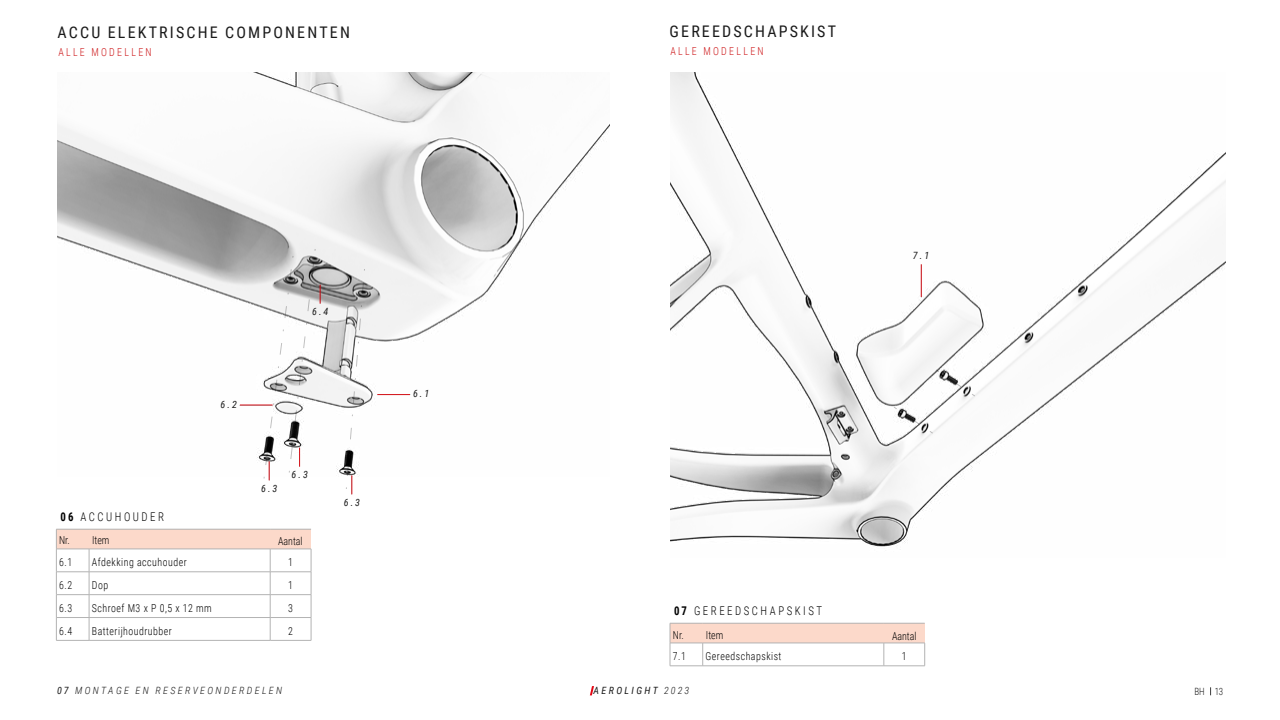
<style>
.page{position:relative;width:1280px;height:720px;background:#fff}
.page>*{position:absolute;margin:0;border:0;box-sizing:border-box;transform-origin:0 0}
.t1{font:16px "Roboto Condensed";letter-spacing:.135em;color:#1a1a1a}
.t2{font:300 12px "Roboto Condensed";letter-spacing:.235em;color:#000;scale:.9 1}
.t3{font:300 11px "Roboto Condensed";letter-spacing:.05em;color:#000;scale:.9 1}
.t4{font:300 11px "Roboto Condensed";letter-spacing:.235em;color:#cd1719;scale:.9 1}
.t5{font:italic 10px "Roboto Condensed";letter-spacing:.235em;color:#1a1a1a}
.t6{font:italic 300 10px "Roboto Condensed";letter-spacing:.235em;color:#1a1a1a}
.t7{font:300 10px "Roboto Condensed";color:#1a1a1a;scale:.9 1}
.s1{font-weight:700}
.s2{font-weight:400}
.s3{font-weight:300}
</style>
<div class="page">
<svg style="left:590px;top:686px;width:4px;height:9px"></svg>
<img style="left:57px;top:72px;width:553px;height:403px">
<div style="left:56px;top:529px;width:255px;height:20px;background:#fcd9ca"></div>
<hr style="left:56px;top:572px;width:33px;height:1px;background:#b3b3b3">
<hr style="left:89px;top:572px;width:181px;height:1px;background:#b3b3b3">
<hr style="left:270px;top:572px;width:41px;height:1px;background:#b3b3b3">
<hr style="left:56px;top:594px;width:33px;height:1px;background:#b3b3b3">
<hr style="left:89px;top:594px;width:181px;height:1px;background:#b3b3b3">
<hr style="left:270px;top:594px;width:41px;height:1px;background:#b3b3b3">
<hr style="left:56px;top:617px;width:33px;height:1px;background:#b3b3b3">
<hr style="left:89px;top:617px;width:181px;height:1px;background:#b3b3b3">
<svg style="left:89px;top:550px;width:1px;height:90px"></svg>
<hr style="left:270px;top:617px;width:41px;height:1px;background:#b3b3b3">
<svg style="left:270px;top:550px;width:1px;height:90px"></svg>
<hr style="left:56px;top:640px;width:33px;height:1px;background:#b3b3b3">
<hr style="left:89px;top:640px;width:181px;height:1px;background:#b3b3b3">
<hr style="left:270px;top:640px;width:41px;height:1px;background:#b3b3b3">
<hr style="left:56px;top:529px;width:33px;height:1px;background:#b3b3b3">
<svg style="left:56px;top:529px;width:1px;height:111px"></svg>
<hr style="left:89px;top:529px;width:181px;height:1px;background:#b3b3b3">
<hr style="left:270px;top:529px;width:41px;height:1px;background:#b3b3b3">
<hr style="left:56px;top:549px;width:33px;height:1px;background:#b3b3b3">
<hr style="left:89px;top:549px;width:181px;height:1px;background:#b3b3b3">
<hr style="left:270px;top:549px;width:41px;height:1px;background:#b3b3b3">
<svg style="left:311px;top:549px;width:1px;height:91px"></svg>
<hr style="left:377px;top:394px;width:33px;height:1px;background:#d61017">
<hr style="left:240px;top:405px;width:33px;height:1px;background:#d61017">
<svg style="left:345px;top:258px;width:21px;height:236px"></svg>
<div style="left:670px;top:623px;width:255px;height:20px;background:#fcd9ca"></div>
<svg style="left:703px;top:644px;width:1px;height:22px"></svg>
<svg style="left:884px;top:644px;width:1px;height:22px"></svg>
<hr style="left:670px;top:666px;width:33px;height:1px;background:#b3b3b3">
<hr style="left:703px;top:666px;width:181px;height:1px;background:#b3b3b3">
<hr style="left:884px;top:666px;width:41px;height:1px;background:#b3b3b3">
<hr style="left:670px;top:623px;width:33px;height:1px;background:#b3b3b3">
<svg style="left:670px;top:623px;width:1px;height:43px"></svg>
<hr style="left:703px;top:623px;width:181px;height:1px;background:#b3b3b3">
<hr style="left:884px;top:623px;width:41px;height:1px;background:#b3b3b3">
<hr style="left:670px;top:643px;width:33px;height:1px;background:#b3b3b3">
<hr style="left:703px;top:643px;width:181px;height:1px;background:#b3b3b3">
<hr style="left:884px;top:643px;width:41px;height:1px;background:#b3b3b3">
<svg style="left:925px;top:643px;width:1px;height:23px"></svg>
<img style="left:670px;top:72px;width:555px;height:475px">
<svg style="left:884px;top:363px;width:92px;height:72px"></svg>
<hr style="left:921px;top:264px;width:1px;height:33px;background:#d61017">
<svg style="left:263px;top:238px;width:58px;height:242px"></svg>
<h1 class="t1" style="left:58px;top:21px;width:294px">ACCU ELEKTRISCHE COMPONENTEN</h1>
<p class="t4" style="left:58px;top:44px;width:105px">ALLE MODELLEN</p>
<p class="t5" style="left:312px;top:305px;width:18px">6.4</p>
<p class="t5" style="left:221px;top:397px;width:18px">6.2</p>
<p class="t5" style="left:261px;top:481px;width:18px">6.3</p>
<p class="t5" style="left:292px;top:468px;width:18px">6.3</p>
<p class="t2" style="left:60px;top:508px;width:117px"><span class="s1">06</span> ACCUHOUDER</p>
<p class="t3" style="left:59px;top:555px;width:16px">6.1</p>
<p class="t3" style="left:92px;top:555px;width:107px">Afdekking accuhouder</p>
<p class="t3" style="left:288px;top:555px;width:7px">1</p>
<p class="t3" style="left:59px;top:577px;width:16px">6.2</p>
<p class="t3" style="left:92px;top:577px;width:20px">Dop</p>
<p class="t3" style="left:288px;top:577px;width:7px">1</p>
<p class="t3" style="left:59px;top:600px;width:16px">6.3</p>
<p class="t3" style="left:92px;top:600px;width:135px">Schroef M3 x P 0,5 x 12 mm</p>
<p class="t3" style="left:288px;top:600px;width:7px">3</p>
<p class="t3" style="left:59px;top:623px;width:16px">6.4</p>
<p class="t3" style="left:92px;top:623px;width:90px">Batterijhoudrubber</p>
<p class="t3" style="left:288px;top:623px;width:7px">2</p>
<p class="t3" style="left:59px;top:533px;width:57px">Nr. Item</p>
<p class="t3" style="left:278px;top:534px;width:29px">Aantal</p>
<p class="t5" style="left:344px;top:495px;width:18px">6.3</p>
<p class="t5" style="left:413px;top:387px;width:18px">6.1</p>
<h1 class="t1" style="left:670px;top:20px;width:168px">GEREEDSCHAPSKIST</h1>
<p class="t4" style="left:670px;top:43px;width:105px">ALLE MODELLEN</p>
<p class="t5" style="left:913px;top:248px;width:18px">7.1</p>
<p class="t2" style="left:674px;top:602px;width:166px"><span class="s1">07</span> GEREEDSCHAPSKIST</p>
<p class="t3" style="left:673px;top:649px;width:16px">7.1</p>
<p class="t3" style="left:706px;top:649px;width:86px">Gereedschapskist</p>
<p class="t3" style="left:902px;top:649px;width:7px">1</p>
<p class="t3" style="left:673px;top:627px;width:57px">Nr. Item</p>
<p class="t3" style="left:892px;top:628px;width:29px">Aantal</p>
<p class="t6" style="left:57px;top:684px;width:227px"><span class="s2">07</span> MONTAGE EN RESERVEONDERDELEN</p>
<p class="t5" style="left:594px;top:684px;width:97px">AEROLIGHT <span class="s3">2023</span></p>
<p class="t7" style="left:1194px;top:685px;width:34px">BH 13</p>
</div>
